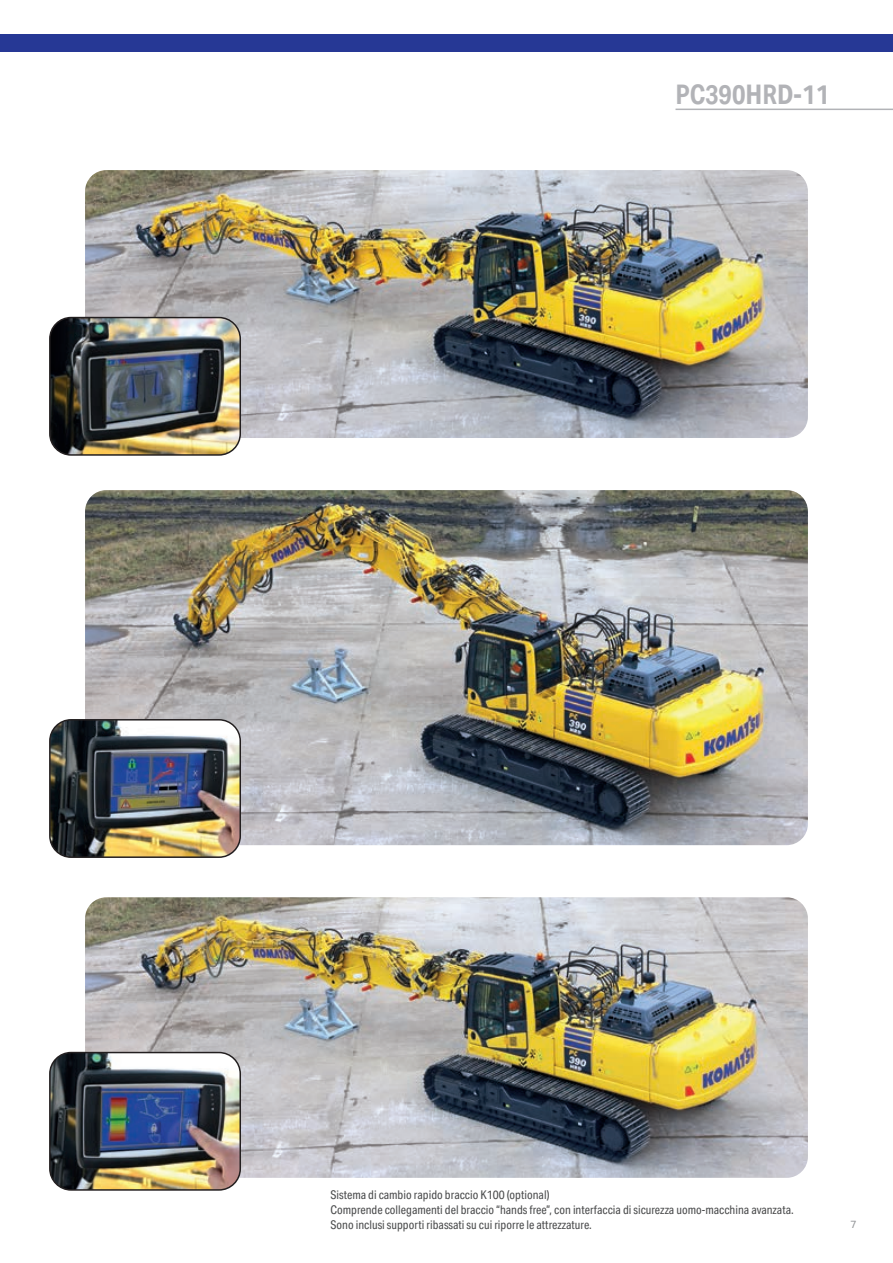
<style>
.page{position:relative;width:893px;height:1263px;background:#fff}
.page>*{position:absolute;margin:0;border:0;box-sizing:border-box;transform-origin:0 0}
.t1{font:700 27px "Aktiv Grotesk Cd";color:#b2b3b7}
.t2{font:12px/15px "Aktiv Grotesk Cd";color:#4b4c4d}
.t3{font:10.5px "Aktiv Grotesk";color:#939598}
</style>
<div class="page">
<img style="left:85px;top:170px;width:723px;height:268px">
<img style="left:85px;top:897px;width:723px;height:281px">
<img style="left:52px;top:1052px;width:188px;height:136px">
<div style="left:49px;top:1052px;width:192px;height:139px;border:2px solid #231f20;border-radius:21px"></div>
<img style="left:85px;top:490px;width:723px;height:355px">
<img style="left:52px;top:720px;width:188px;height:135px">
<div style="left:49px;top:719px;width:192px;height:139px;border:2px solid #231f20;border-radius:21px"></div>
<img style="left:52px;top:318px;width:188px;height:135px">
<div style="left:49px;top:317px;width:192px;height:139px;border:2px solid #231f20;border-radius:21px"></div>
<hr style="left:675px;top:109px;width:218px;height:1px;background:#b2b3b7">
<div style="left:0;top:34px;width:893px;height:17px;background:#263895"></div>
<h1 class="t1" style="left:675px;top:79px;width:155px">PC390HRD-11</h1>
<p class="t2" style="left:331px;top:1187px;width:465px">Sistema di cambio rapido braccio K100 (optional)<br>Comprende collegamenti del braccio “hands free”, con interfaccia di sicurezza uomo-macchina avanzata.<br>Sono inclusi supporti ribassati su cui riporre le attrezzature.</p>
<p class="t3" style="left:850px;top:1218px;width:8px">7</p>
</div>
